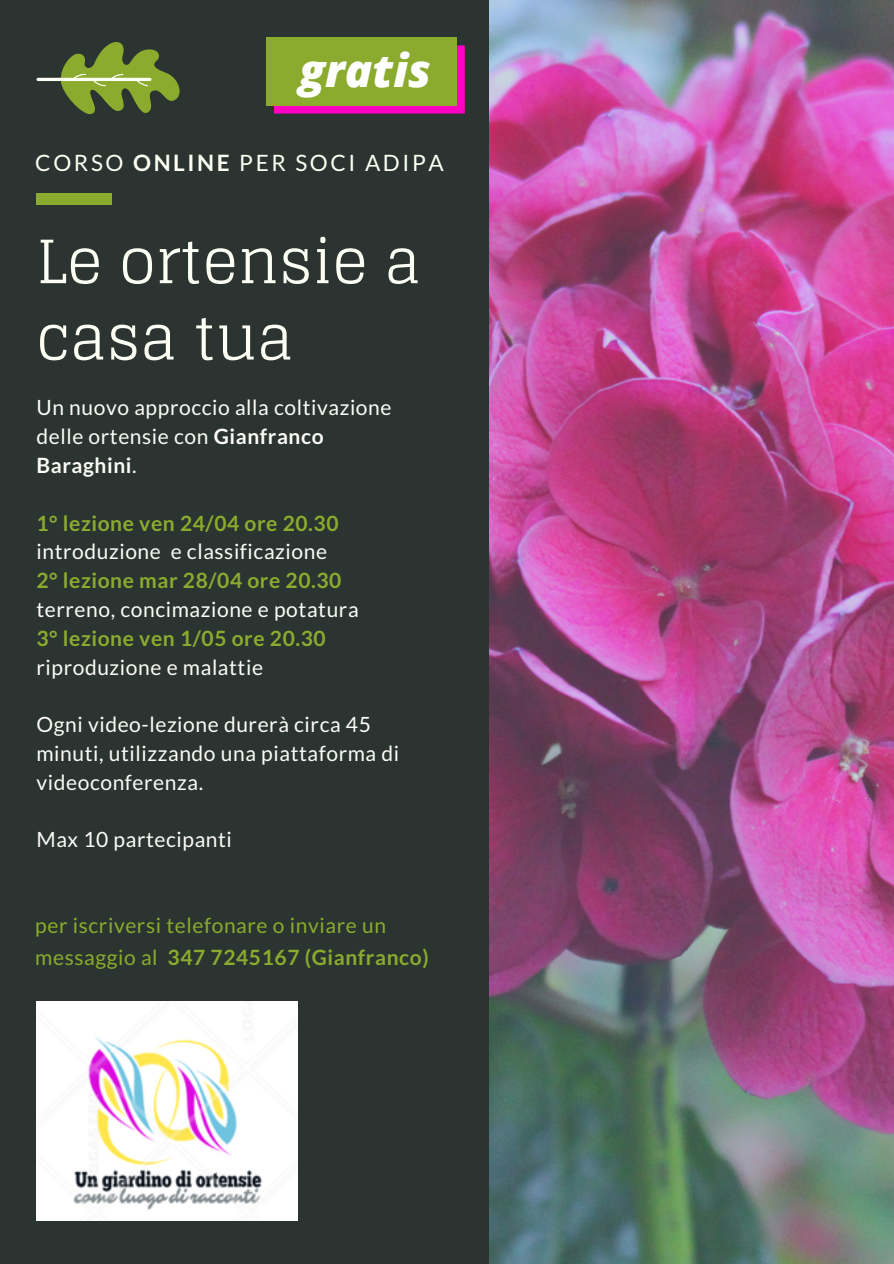
<style>
.page{position:relative;width:894px;height:1264px;background:#fff}
.page>*{position:absolute;margin:0;border:0;box-sizing:border-box;transform-origin:0 0}
.t1{font:59.55px/76.3px "Glegoo";color:#fcfff3}
.t2{font:italic 800 45.6px "Open Sans";color:#fff}
.t3{font:22.5px "Lato";letter-spacing:.115em;color:#fcfff3}
.t4{font:21px/28.8px "Lato";letter-spacing:.03em;color:#fbfcf7}
.t5{font:700 21px "Lato";letter-spacing:.03em;color:#8aab2e}
.t6{font:21px/31.7px "Lato";letter-spacing:.03em;color:#8aab2e}
.s1{font-weight:700}
</style>
<div class="page">
<div style="left:0;top:0;width:893px;height:1263px;background:#2b3430"></div>
<img style="left:490px;top:0;width:403px;height:1263px">
<svg style="left:36px;top:42px;width:143px;height:72px"></svg>
<div style="left:36px;top:193px;width:76px;height:11px;background:#8aab2e"></div>
<img style="left:36px;top:1001px;width:262px;height:219px">
<svg style="left:274px;top:45px;width:190px;height:69px;background:#f307b7"></svg>
<div style="left:266px;top:37px;width:190px;height:69px;background:#8aab2e"></div>
<h2 class="t2" style="left:299px;top:39px;width:133px">gratis</h2>
<p class="t3" style="left:35px;top:148px;width:410px">CORSO <span class="s1">ONLINE</span> PER SOCI ADIPA</p>
<h1 class="t1" style="left:36px;top:224px;width:386px">Le ortensie a casa tua</h1>
<p class="t4" style="left:36px;top:393px;width:356px">Un nuovo approccio alla coltivazione delle ortensie con <span class="s1">Gianfranco<br>Baraghini</span>.</p>
<p class="t5" style="left:36px;top:510px;width:303px">1° lezione ven 24/04 ore 20.30</p>
<p class="t4" style="left:36px;top:537px;width:292px">introduzione e classificazione</p>
<p class="t5" style="left:36px;top:567px;width:306px">2° lezione mar 28/04 ore 20.30</p>
<p class="t4" style="left:36px;top:594px;width:323px">terreno, concimazione e potatura</p>
<p class="t5" style="left:36px;top:625px;width:291px">3° lezione ven 1/05 ore 20.30</p>
<p class="t4" style="left:36px;top:652px;width:228px">riproduzione e malattie</p>
<p class="t4" style="left:36px;top:709px;width:364px">Ogni video-lezione durerà circa 45 minuti, utilizzando una piattaforma di videoconferenza.</p>
<p class="t4" style="left:36px;top:825px;width:197px">Max 10 partecipanti</p>
<p class="t6" style="left:35px;top:908px;width:395px">per iscriversi telefonare o inviare un messaggio al <span class="s1">347 7245167 (Gianfranco)</span></p>
</div>
